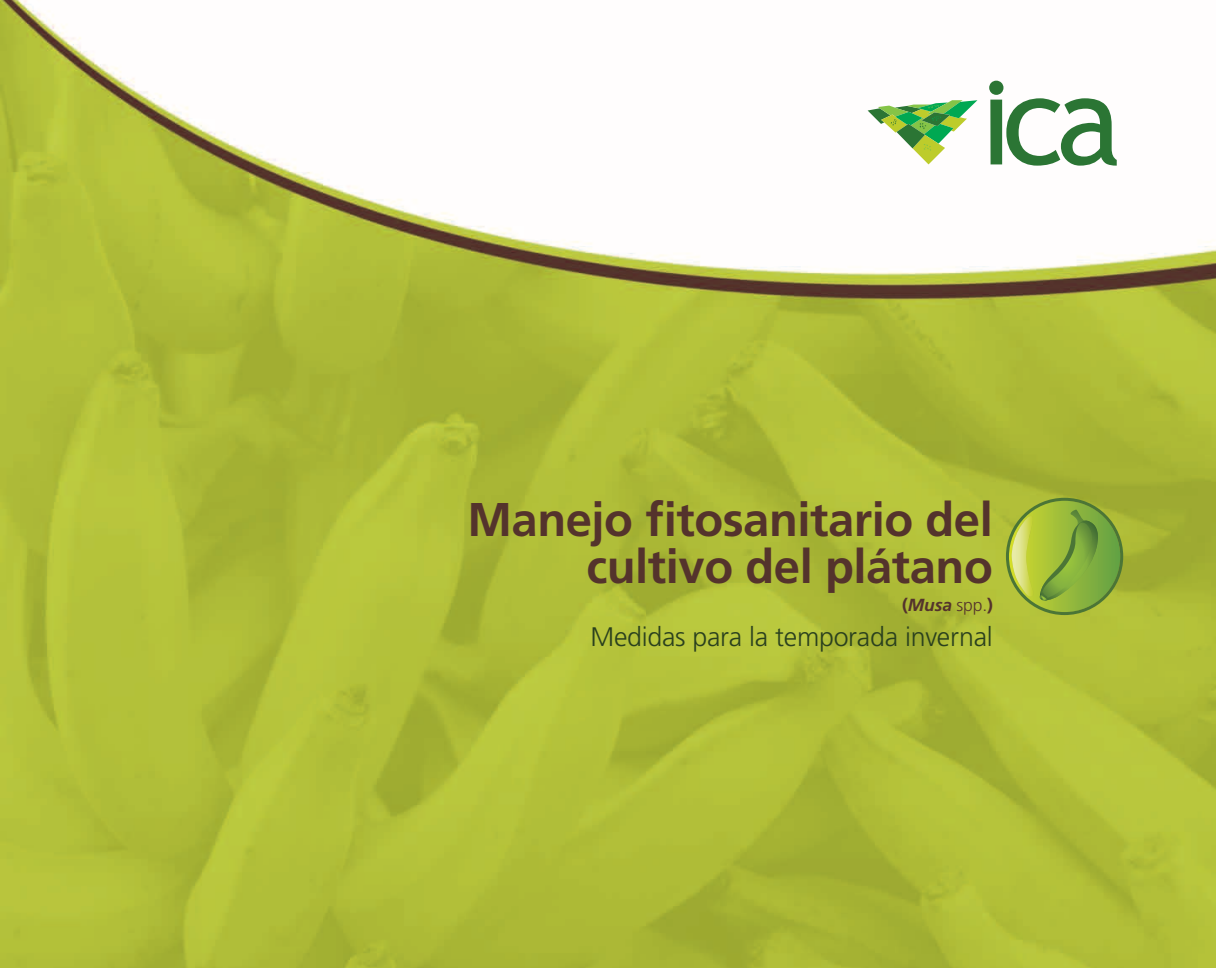
<style>
.page{position:relative;width:1216px;height:968px;background:#fff}
.page>*{position:absolute;margin:0;border:0;box-sizing:border-box;transform-origin:0 0}
.t1{font:700 47.25px/47.2px "Frutiger LT Std";letter-spacing:-.01em;color:#54332c;text-align:right}
.t2{font:300 26.78px "Frutiger LT Std";letter-spacing:-.01em;color:#2a401e}
.t3{font:italic 700 17.5px "Frutiger LT Std";color:#54332c}
.s1{font-style:normal}
.s2{font-weight:300;font-style:normal}
</style>
<div class="page">
<img style="left:0;top:0;width:1215px;height:967px">
<svg style="left:867px;top:100px;width:110px;height:64px"></svg>
<svg style="left:989px;top:81px;width:127px;height:85px"></svg>
<svg style="left:1005px;top:497px;width:118px;height:118px;background:#8eaf3a"></svg>
<img style="left:1011px;top:516px;width:22px;height:80px">
<p class="t1" style="left:467px;top:495px;width:527px">Manejo fitosanitario del cultivo del plátano</p>
<p class="t3" style="left:902px;top:594px;width:92px"><span class="s1">(</span>Musa <span class="s2">spp.</span><span class="s1">)</span></p>
<p class="t2" style="left:590px;top:621px;width:404px">Medidas para la temporada invernal</p>
</div>
